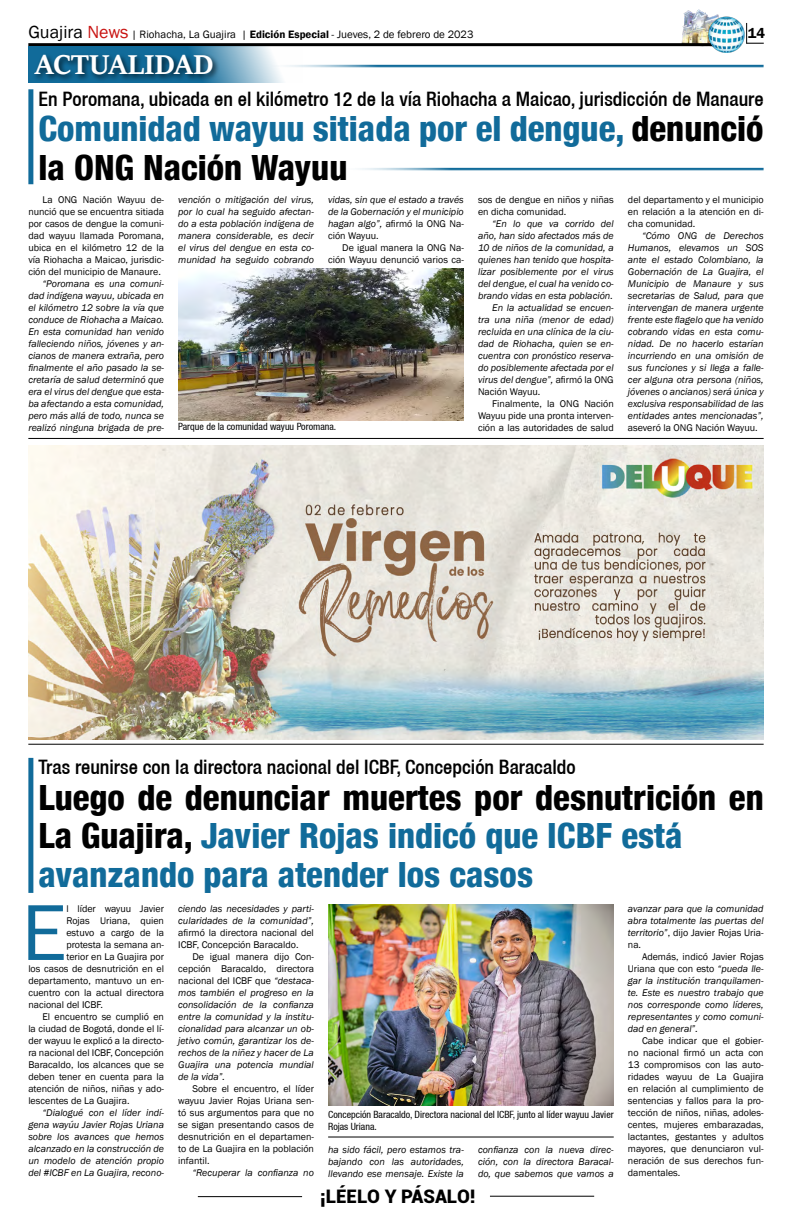
<style>
.page{position:relative;width:792px;height:1224px;background:#fff}
.page>*{position:absolute;margin:0;border:0;box-sizing:border-box;transform-origin:0 0}
.t1{font:82px "Franklin Gothic";color:#116b9a}
.t2{font:800 condensed 34.8px/38.3px "Helvetica 87";color:#116b9a}
.t3{font:700 30px "Sitka Heading";color:#fff}
.t4{font:500 condensed 19.9px "Helvetica 67";color:#000}
.t5{font:900 18.7px "Roboto";color:#000}
.t6{font:600 14.7px "Franklin Gothic";color:#000}
.t7{font:11px "Franklin Gothic";color:#000}
.t8{font:italic 10px/12px "Franklin Gothic";color:#000;text-align:justify}
.t9{font:10px/12px "Franklin Gothic";color:#000;text-align:justify}
.t10{font:condensed 10px/12px "Helvetica 57";color:#000}
.s1{font-size:18px}
.s2{font-size:18px;color:#c91311}
.s3{font-weight:600}
.s4{color:#000}
.s5{font-style:normal}
</style>
<div class="page">
<hr style="left:198px;top:1196px;width:104px;height:1px;background:#000">
<hr style="left:490px;top:1196px;width:104px;height:1px;background:#000">
<img style="left:678px;top:10px;width:41px;height:37px">
<hr style="left:28px;top:43px;width:688px;height:3px;background:#000">
<img style="left:708px;top:15px;width:37px;height:38px">
<svg style="left:746px;top:23px;width:18px;height:21px"></svg>
<hr style="left:28px;top:438px;width:736px;height:1px;background:#000">
<hr style="left:28px;top:744px;width:736px;height:1px;background:#000">
<svg style="left:28px;top:46px;width:275px;height:37px"></svg>
<div style="left:31px;top:52px;width:189px;height:30px;background:#000;opacity:.75"></div>
<hr style="left:264px;top:65px;width:500px;height:3px;background:#116b9a">
<img style="left:28px;top:445px;width:736px;height:294px">
<hr style="left:338px;top:168px;width:426px;height:3px;background:#116b9a">
<div style="left:28px;top:89px;width:5px;height:95px;background:#116b9a"></div>
<div style="left:28px;top:758px;width:5px;height:135px;background:#116b9a"></div>
<img style="left:178px;top:269px;width:286px;height:152px">
<img style="left:328px;top:905px;width:286px;height:201px">
<hr style="left:328px;top:1137px;width:286px;height:1px;background:#000">
<p class="t7" style="left:28px;top:28px;width:447px"><span class="s1">Guajira</span> <span class="s2">News</span> | Riohacha, La Guajira | <span class="s3">Edición Especial</span> - Jueves, 2 de febrero de 2023</p>
<h3 class="t6" style="left:748px;top:24px;width:19px">14</h3>
<h3 class="t3" style="left:35px;top:42px;width:179px">ACTUALIDAD</h3>
<h3 class="t4" style="left:39px;top:87px;width:727px">En Poromana, ubicada en el kilómetro 12 de la vía Riohacha a Maicao, jurisdicción de Manaure</h3>
<h2 class="t2" style="left:39px;top:109px;width:727px">Comunidad wayuu sitiada por el dengue, <span class="s4">denunció la ONG Nación Wayuu</span></h2>
<p class="t9" style="left:28px;top:193px;width:137px;text-indent:14px">La ONG Nación Wayuu de&shy;nunció que se encuentra sitiada por casos de dengue la comuni&shy;dad wayuu llamada Poromana, ubica en el kilómetro 12 de la vía Riohacha a Maicao, jurisdic&shy;ción del municipio de Manaure.</p>
<p class="t8" style="left:28px;top:277px;width:137px;text-indent:14px">“Poromana es una comuni&shy;dad indígena wayuu, ubicada en el kilómetro 12 sobre la vía que conduce de Riohacha a Maicao.<br>En esta comunidad han venido falleciendo niños, jóvenes y an&shy;cianos de manera extraña, pero finalmente el año pasado la se&shy;cretaría de salud determinó que era el virus del dengue que esta&shy;ba afectando a esta comunidad, pero más allá de todo, nunca se realizó ninguna brigada de pre-</p>
<p class="t8" style="left:178px;top:193px;width:137px">vención o mitigación del virus, por lo cual ha seguido afectan&shy;do a esta población indígena de manera considerable, es decir el virus del dengue en esta co&shy;munidad ha seguido cobrando</p>
<p class="t8" style="left:328px;top:193px;width:137px">vidas, sin que el estado a través de la Gobernación y el municipio hagan algo”, <span class="s5">afirmó la ONG Na&shy;ción Wayuu.</span></p>
<p class="t9" style="left:328px;top:241px;width:137px;text-align:right">De igual manera la ONG Na&shy;ción Wayuu denunció varios ca-</p>
<p class="t10" style="left:178px;top:421px;width:160px">Parque de la comunidad wayuu Poromana.</p>
<p class="t9" style="left:478px;top:193px;width:137px">sos de dengue en niños y niñas en dicha comunidad.</p>
<p class="t8" style="left:492px;top:217px;width:123px">“En lo que va corrido del</p>
<p class="t8" style="left:478px;top:229px;width:137px">año, han sido afectados más de</p>
<p class="t8" style="left:478px;top:241px;width:137px">10 de niños de la comunidad, a</p>
<p class="t8" style="left:478px;top:253px;width:137px">quienes han tenido que hospita-</p>
<p class="t8" style="left:478px;top:265px;width:137px">lizar posiblemente por el virus</p>
<p class="t8" style="left:478px;top:277px;width:137px">del dengue, el cual ha venido co-</p>
<p class="t8" style="left:478px;top:289px;width:136px">brando vidas en esta población.</p>
<p class="t8" style="left:492px;top:301px;width:123px">En la actualidad se encuen-</p>
<p class="t8" style="left:478px;top:313px;width:137px">tra una niña (menor de edad)</p>
<p class="t8" style="left:478px;top:325px;width:137px">recluida en una clínica de la ciu-</p>
<p class="t8" style="left:478px;top:337px;width:137px">dad de Riohacha, quien se en-</p>
<p class="t8" style="left:478px;top:349px;width:137px">cuentra con pronóstico reserva-</p>
<p class="t8" style="left:478px;top:361px;width:137px">do posiblemente afectada por el</p>
<p class="t8" style="left:478px;top:373px;width:137px">virus del dengue”, <span class="s5">afirmó la ONG</span></p>
<p class="t9" style="left:478px;top:385px;width:64px">Nación Wayuu.</p>
<p class="t9" style="left:492px;top:397px;width:123px">Finalmente, la ONG Nación</p>
<p class="t9" style="left:478px;top:409px;width:137px">Wayuu pide una pronta interven-</p>
<p class="t9" style="left:478px;top:421px;width:137px">ción a las autoridades de salud</p>
<p class="t9" style="left:628px;top:193px;width:137px">del departamento y el municipio en relación a la atención en di&shy;cha comunidad.</p>
<p class="t8" style="left:628px;top:229px;width:137px;text-indent:14px">“Cómo ONG de Derechos Humanos, elevamos un SOS ante el estado Colombiano, la Gobernación de La Guajira, el Municipio de Manaure y sus secretarias de Salud, para que intervengan de manera urgente frente este flagelo que ha venido cobrando vidas en esta comu&shy;nidad. De no hacerlo estarían incurriendo en una omisión de sus funciones y si llega a falle&shy;cer alguna otra persona (niños, jóvenes o ancianos) será única y exclusiva responsabilidad de las entidades antes mencionadas”,</p>
<p class="t9" style="left:628px;top:421px;width:131px">aseveró la ONG Nación Wayuu.</p>
<h3 class="t4" style="left:39px;top:755px;width:539px">Tras reunirse con la directora nacional del ICBF, Concepción Baracaldo</h3>
<h2 class="t2" style="left:39px;top:778px;width:727px"><span class="s4">Luego de denunciar muertes por desnutrición en<br>La Guajira,</span> Javier Rojas indicó que ICBF está avanzando para atender los casos</h2>
<h1 class="t1" style="left:21px;top:882px;width:46px">E</h1>
<p class="t9" style="left:66px;top:903px;width:99px">l líder wayuu Javier</p>
<p class="t9" style="left:66px;top:915px;width:99px">Rojas Uriana, quien</p>
<p class="t9" style="left:66px;top:927px;width:99px">estuvo a cargo de la</p>
<p class="t9" style="left:66px;top:939px;width:99px">protesta la semana an-</p>
<p class="t9" style="left:66px;top:951px;width:99px">terior en La Guajira por</p>
<p class="t9" style="left:28px;top:963px;width:137px">los casos de desnutrición en el</p>
<p class="t9" style="left:28px;top:975px;width:137px">departamento, mantuvo un en-</p>
<p class="t9" style="left:28px;top:987px;width:137px">cuentro con la actual directora</p>
<p class="t9" style="left:28px;top:999px;width:76px">nacional del ICBF.</p>
<p class="t9" style="left:43px;top:1011px;width:123px">El encuentro se cumplió en</p>
<p class="t9" style="left:28px;top:1023px;width:137px">la ciudad de Bogotá, donde el lí-</p>
<p class="t9" style="left:28px;top:1035px;width:137px">der wayuu le explicó a la directo-</p>
<p class="t9" style="left:28px;top:1047px;width:137px">ra nacional del ICBF, Concepción</p>
<p class="t9" style="left:28px;top:1059px;width:137px">Baracaldo, los alcances que se</p>
<p class="t9" style="left:28px;top:1071px;width:137px">deben tener en cuenta para la</p>
<p class="t9" style="left:28px;top:1083px;width:137px">atención de niños, niñas y ado-</p>
<p class="t9" style="left:28px;top:1095px;width:103px">lescentes de La Guajira.</p>
<p class="t8" style="left:28px;top:1107px;width:137px;text-indent:14px">“Dialogué con el líder indí&shy;gena wayúu Javier Rojas Uriana sobre los avances que hemos alcanzado en la construcción de un modelo de atención propio del #ICBF en La Guajira, recono-</p>
<p class="t8" style="left:178px;top:903px;width:137px">ciendo las necesidades y parti&shy;cularidades de la comunidad”,</p>
<p class="t9" style="left:178px;top:927px;width:137px">afirmó la directora nacional del<br>ICBF, Concepción Baracaldo.</p>
<p class="t8" style="left:178px;top:951px;width:137px;text-indent:14px"><span class="s5">De igual manera dijo Con&shy;cepción Baracaldo, directora nacional del ICBF que</span> “destaca&shy;mos también el progreso en la consolidación de la confianza entre la comunidad y la institu&shy;cionalidad para alcanzar un ob&shy;jetivo común, garantizar los de&shy;rechos de la niñez y hacer de La Guajira una potencia mundial de la vida”.</p>
<p class="t9" style="left:178px;top:1083px;width:137px;text-indent:14px">Sobre el encuentro, el líder wayuu Javier Rojas Uriana sen&shy;tó sus argumentos para que no se sigan presentando casos de desnutrición en el departamen&shy;to de La Guajira en la población infantil.</p>
<p class="t8" style="left:192px;top:1167px;width:123px">“Recuperar la confianza no</p>
<p class="t10" style="left:328px;top:1109px;width:287px">Concepción Baracaldo, Directora nacional del ICBF, junto al líder wayuu Javier<br>Rojas Uriana.</p>
<p class="t8" style="left:328px;top:1143px;width:137px">ha sido fácil, pero estamos tra&shy;bajando con las autoridades, llevando ese mensaje. Existe la</p>
<p class="t8" style="left:478px;top:1143px;width:137px">confianza con la nueva direc&shy;ción, con la directora Baracal&shy;do, que sabemos que vamos a</p>
<h3 class="t5" style="left:320px;top:1183px;width:157px">¡LÉELO Y PÁSALO!</h3>
<p class="t8" style="left:628px;top:903px;width:137px">avanzar para que la comunidad abra totalmente las puertas del territorio”<span class="s5">, dijo Javier Rojas Uria&shy;na.</span></p>
<p class="t8" style="left:628px;top:951px;width:137px;text-indent:14px"><span class="s5">Además, indicó Javier Rojas Uriana que con esto</span> “pueda lle&shy;gar la institución tranquilamen&shy;te. Este es nuestro trabajo que nos corresponde como líderes, representantes y como comuni&shy;dad en general”.</p>
<p class="t9" style="left:628px;top:1035px;width:137px;text-indent:14px">Cabe indicar que el gobier&shy;no nacional firmó un acta con 13 compromisos con las auto&shy;ridades wayuu de La Guajira en relación al cumplimiento de sentencias y fallos para la pro&shy;tección de niños, niñas, adoles&shy;centes, mujeres embarazadas, lactantes, gestantes y adultos mayores, que denunciaron vul&shy;neración de sus derechos fun&shy;damentales.</p>
</div>
